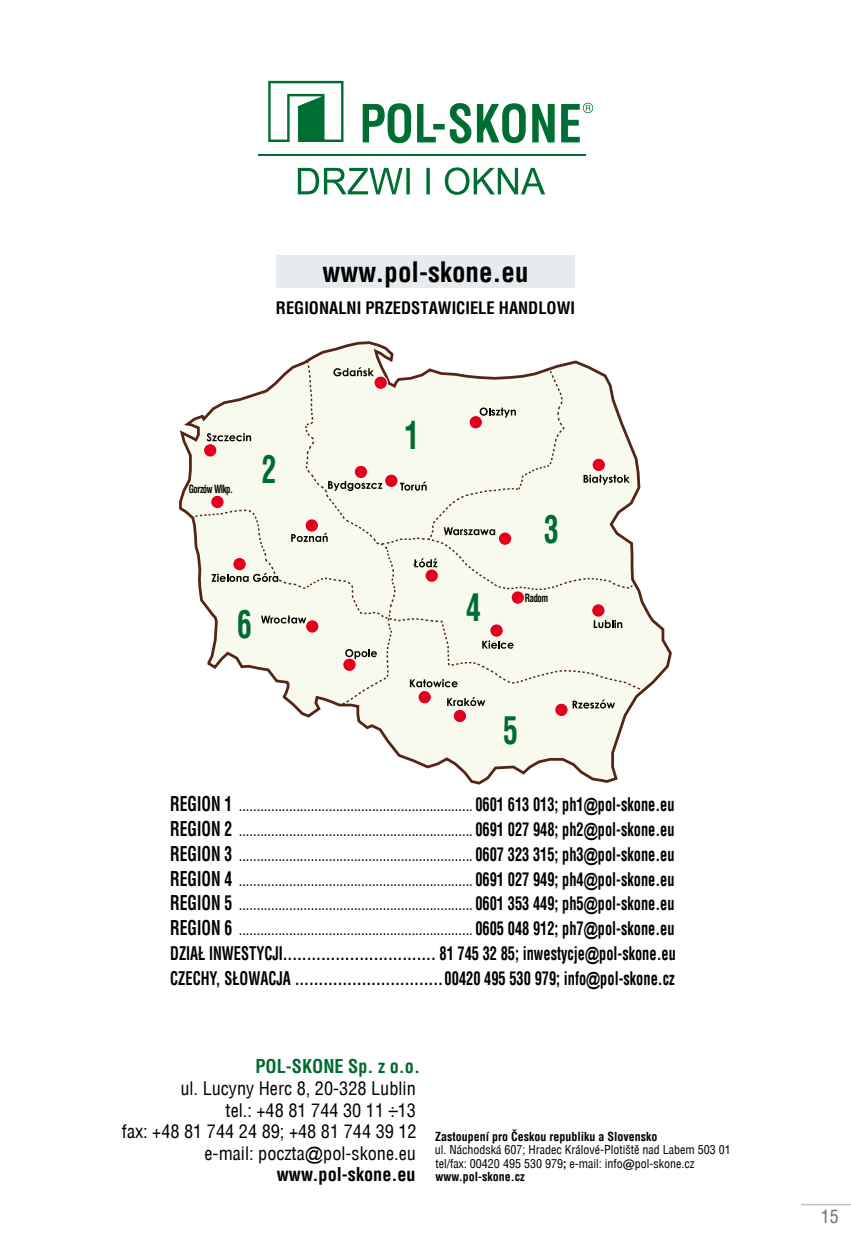
<style>
.page{position:relative;width:851px;height:1234px;background:#fff}
.page>*{position:absolute;margin:0;border:0;box-sizing:border-box;transform-origin:0 0}
.t1{font:700 36.9px "Switzerland Condensed";color:#006b2f;scale:.8 1}
.t2{font:700 27px "Switzerland Condensed";color:#000}
.t3{font:18.3px/21.8px "Switzerland Condensed";color:#000;text-align:right}
.t4{font:700 18.3px "Switzerland Condensed";color:#006b2f}
.t5{font:700 18.3px "Switzerland Condensed";color:#000}
.t6{font:18px/24.8px "Switzerland Condensed";color:#000;text-align:justify;scale:.8 1}
.t7{font:18px "Switzerland Condensed";color:#707172}
.t8{font:700 16.5px "Switzerland Condensed";color:#000}
.t9{font:12px/13.5px "Switzerland Condensed";color:#000}
.t10{font:700 12px "Switzerland Condensed";color:#000}
.t11{font:700 10.8px "Switzerland Condensed";letter-spacing:-.05em;color:#000;scale:.8 1}
.s1{font-weight:700;font-size:19.5px}
.s2{font-weight:700}
.s3{font-family:"Arial";font-weight:700}
.s4{font-family:"Arial"}
.s5{font-family:"Swiss 911 BT Extra Compressed"}
</style>
<div class="page">
<hr style="left:800px;top:1203px;width:50px;height:1px;background:#bec3c7">
<div style="left:276px;top:255px;width:298px;height:32px;background:#e7ebed"></div>
<svg style="left:268px;top:81px;width:75px;height:61px"></svg>
<svg style="left:362px;top:102px;width:231px;height:42px"></svg>
<hr style="left:258px;top:154px;width:327px;height:1px;background:#006e33">
<svg style="left:298px;top:167px;width:247px;height:28px"></svg>
<svg style="left:179px;top:341px;width:493px;height:444px"></svg>
<div style="left:554px;top:703px;width:14px;height:13px;background:#e2001a;border-radius:50%"></div>
<div style="left:554px;top:702px;width:14px;height:14px;border:1px solid #fff;border-radius:50%"></div>
<svg style="left:453px;top:709px;width:13px;height:13px"></svg>
<div style="left:452px;top:708px;width:15px;height:15px;border:1px solid #fff;border-radius:50%"></div>
<svg style="left:194px;top:363px;width:449px;height:345px;background:#f1efe4"></svg>
<h2 class="t2" style="left:322px;top:256px;width:207px">www.pol-skone.eu</h2>
<p class="t8" style="left:276px;top:298px;width:300px">REGIONALNI PRZEDSTAWICIELE HANDLOWI</p>
<p class="t11" style="left:189px;top:482px;width:57px">Gorzów Wlkp.</p>
<h1 class="t1" style="left:262px;top:447px;width:20px">2</h1>
<h1 class="t1" style="left:237px;top:602px;width:20px">6</h1>
<h1 class="t1" style="left:404px;top:413px;width:20px">1</h1>
<h1 class="t1" style="left:466px;top:585px;width:20px">4</h1>
<h1 class="t1" style="left:544px;top:507px;width:20px">3</h1>
<p class="t11" style="left:525px;top:591px;width:31px">Radom</p>
<h1 class="t1" style="left:503px;top:708px;width:20px">5</h1>
<p class="t6" style="left:170px;top:792px;width:633px"><span class="s1">REGION 1</span> ................................................................. <span class="s2">0601 613 013; ph1</span><span class="s3">@</span><span class="s2">pol-skone.eu </span><span class="s1">REGION 2</span> ................................................................. <span class="s2">0691 027 948; ph2</span><span class="s3">@</span><span class="s2">pol-skone.eu </span><span class="s1">REGION 3</span> ................................................................. <span class="s2">0607 323 315; ph3</span><span class="s3">@</span><span class="s2">pol-skone.eu </span><span class="s1">REGION 4</span> ................................................................. <span class="s2">0691 027 949; ph4</span><span class="s3">@</span><span class="s2">pol-skone.eu </span><span class="s1">REGION 5</span> ................................................................. <span class="s2">0601 353 449; ph5</span><span class="s3">@</span><span class="s2">pol-skone.eu </span><span class="s1">REGION 6</span> ................................................................. <span class="s2">0605 048 912; ph7</span><span class="s3">@</span><span class="s2">pol-skone.eu DZIAŁ INWESTYCJI................................ 81 745 32 85; inwestycje</span><span class="s3">@</span><span class="s2">pol-skone.eu CZECHY, SŁOWACJA ...............................00420 495 530 979; info</span><span class="s3">@</span><span class="s2">pol-skone.cz</span></p>
<p class="t4" style="left:255px;top:1055px;width:166px">POL-SKONE Sp. z o.o.</p>
<p class="t3" style="left:180px;top:1077px;width:237px">ul. Lucyny Herc 8, 20-328 Lublin tel.: +48 81 744 30 11 13</p>
<p class="t3" style="left:388px;top:1098px;width:11px">–:</p>
<p class="t3" style="left:122px;top:1120px;width:296px">fax: +48 81 744 24 89; +48 81 744 39 12</p>
<p class="t3" style="left:204px;top:1141px;width:213px">e-mail: poczta<span class="s4">@</span>pol-skone.eu</p>
<p class="t5" style="left:276px;top:1163px;width:140px">www.pol-skone.eu</p>
<p class="t10" style="left:435px;top:1129px;width:224px">Zastoupení pro Českou republiku a Slovensko</p>
<p class="t9" style="left:435px;top:1142px;width:297px">ul. Náchodská 607; Hradec Králové-Plotiště nad Labem 503 01 tel/fax: 00420 495 530 979<span class="s2">;</span> e-mail: info<span class="s5">@</span>pol-skone.cz <span class="s2">www.pol-skone.cz</span></p>
<p class="t7" style="left:820px;top:1205px;width:19px">15</p>
</div>
